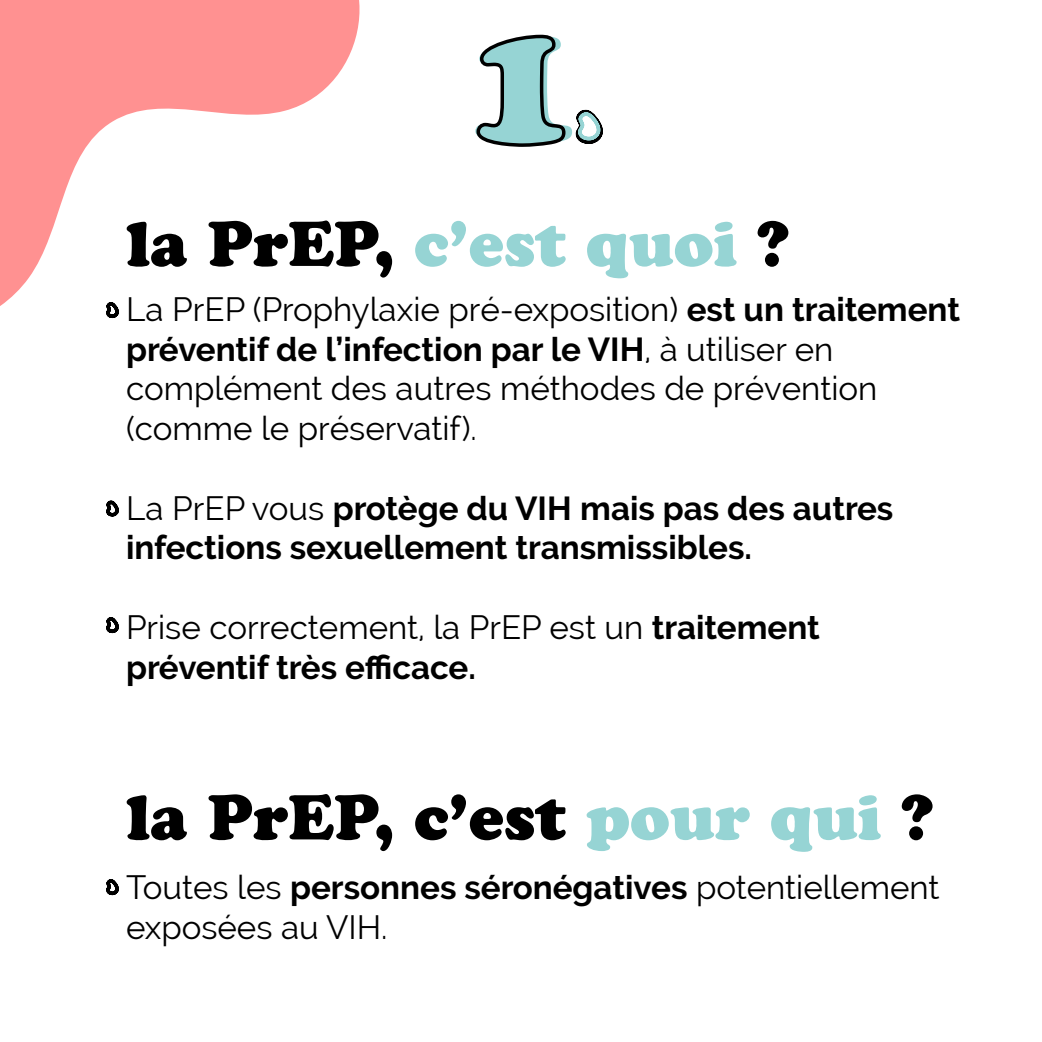
<style>
.page{position:relative;width:1042px;height:1042px;background:#fff}
.page>*{position:absolute;margin:0;border:0;box-sizing:border-box;transform-origin:0 0}
.t1{font:63px "Cooper Black Std";color:#000}
.t2{font:63px "Cooper Black Std";color:#96d4d4}
.t3{font:33.25px/39.9px "Raleway";color:#000}
.t4{font:700 33.25px "Raleway";color:#000}
.s1{color:#000}
.s2{font-weight:700}
.s3{font-weight:400}
.s4{color:#96d4d4}
</style>
<div class="page">
<svg style="left:106px;top:879px;width:13px;height:17px"></svg>
<svg style="left:106px;top:500px;width:13px;height:17px"></svg>
<svg style="left:106px;top:617px;width:13px;height:17px"></svg>
<svg style="left:0;top:0;width:360px;height:319px"></svg>
<svg style="left:475px;top:34px;width:128px;height:113px"></svg>
<p class="t2" style="left:126px;top:206px;width:664px"><span class="s1">la PrEP,</span> c’est quoi <span class="s1">?</span></p>
<p class="t3" style="left:126px;top:289px;width:835px">La PrEP (Prophylaxie pré-exposition) <span class="s2">est un traitement préventif de l’infection par le VIH</span>, à utiliser en complément des autres méthodes de prévention (comme le préservatif).</p>
<p class="t4" style="left:126px;top:489px;width:769px"><span class="s3">La PrEP vous</span> protège du VIH mais pas des autres</p>
<p class="t4" style="left:126px;top:529px;width:627px">infections sexuellement transmissibles.</p>
<p class="t3" style="left:126px;top:607px;width:695px">Prise correctement, la PrEP est un <span class="s2">traitement</span></p>
<p class="t4" style="left:126px;top:648px;width:351px">préventif très efficace.</p>
<p class="t1" style="left:126px;top:779px;width:808px">la PrEP, c’est <span class="s4">pour qui</span> ?</p>
<p class="t3" style="left:126px;top:867px;width:815px">Toutes les <span class="s2">personnes séronégatives</span> potentiellement exposées au VIH.</p>
</div>
